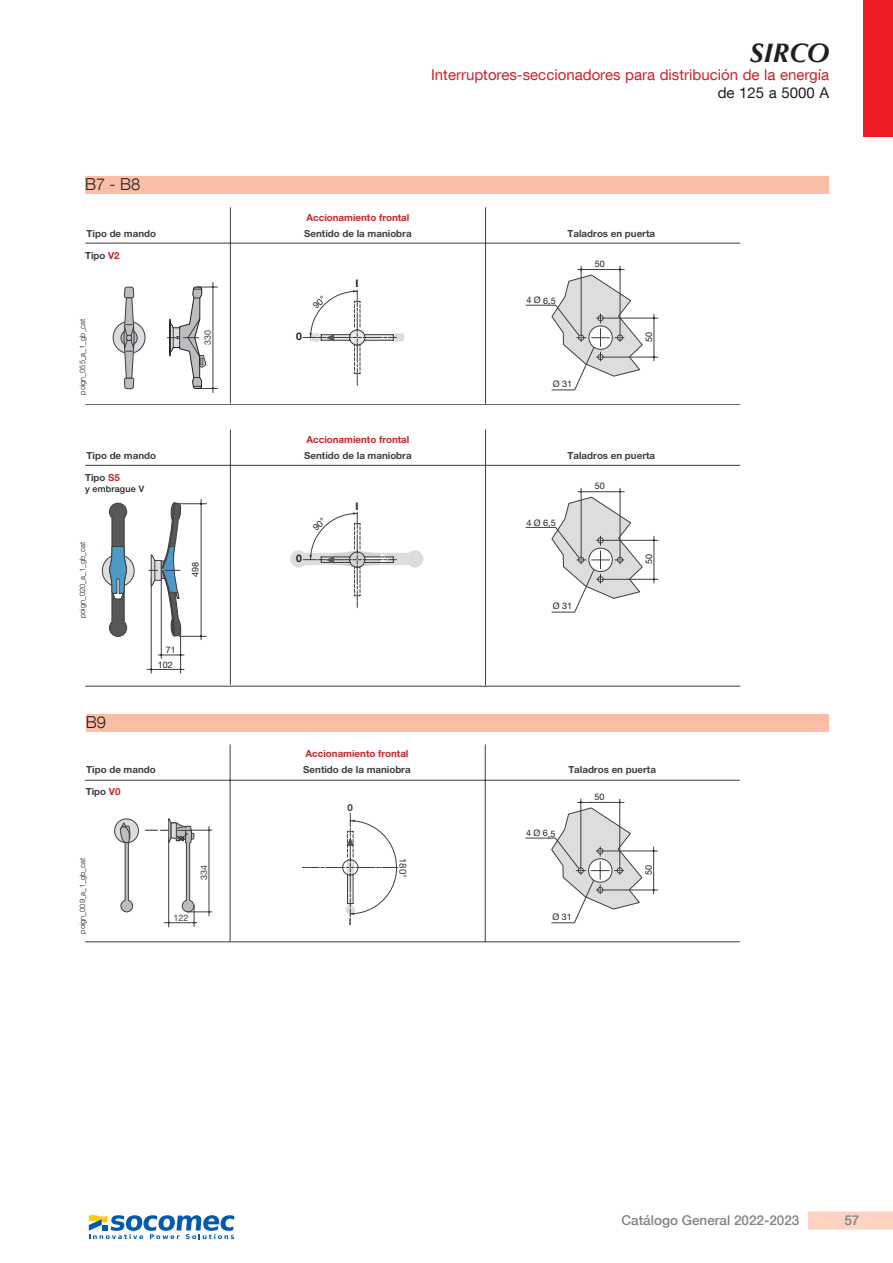
<style>
.page{position:relative;width:893px;height:1263px;background:#fff}
.page>*{position:absolute;margin:0;border:0;box-sizing:border-box;transform-origin:0 0}
.t1{font:italic 700 27px "Optima LT Std";color:#231f20}
.t2{font:300 16.5px "Helvetica Neue LT Com";color:#231f20}
.t3{font:15px "Helvetica Neue LT Com";color:#c8242b}
.t4{font:15px "Helvetica Neue LT Com";color:#231f20}
.t5{font:500 13.5px "Helvetica Neue LT Com";color:#808285}
.t6{font:700 10.5px "Helvetica Neue LT Com";color:#231f20}
.t7{font:700 9.75px "Helvetica Neue LT Com";color:#3e3e3f}
.t8{font:700 9.75px "Helvetica Neue";color:#3e3e3f}
.t9{font:700 9.75px "Helvetica Neue LT Com";color:#c8242b}
.t10{font:700 9.75px "Helvetica Neue";color:#c8242b}
.t11{font:9.75px "Helvetica Neue LT Com";color:#3e3e3f}
.t12{font:9px/15.5px "Helvetica Neue LT Com";color:#231f20}
.t13{font:500 9px "Helvetica Neue LT Com";letter-spacing:.02em;color:#231f20}
.t14{font:9px "Helvetica Neue LT Com";color:#3e3e3f}
.t15{font:8.85px "Helvetica Neue LT Com";color:#3e3e3f}
.t16{font:300 7.5px "Helvetica Neue LT Com";color:#231f20}
.s1{color:#c8242b}
</style>
<div class="page">
<div style="left:808px;top:1211px;width:85px;height:18px;background:#fcd2c0"></div>
<div style="left:863px;top:0;width:30px;height:136px;background:#ee1d23"></div>
<hr style="left:85px;top:465px;width:655px;height:1px;background:#3e3e3f">
<hr style="left:230px;top:429px;width:1px;height:256px;background:#3e3e3f">
<hr style="left:485px;top:429px;width:1px;height:256px;background:#3e3e3f">
<hr style="left:85px;top:686px;width:655px;height:1px;background:#3e3e3f">
<svg style="left:102px;top:555px;width:32px;height:32px"></svg>
<div style="left:102px;top:554px;width:33px;height:33px;border:1px solid #3e3e3f;border-radius:50%"></div>
<hr style="left:581px;top:488px;width:1px;height:71px;background:#3e3e3f">
<hr style="left:620px;top:488px;width:1px;height:71px;background:#3e3e3f">
<hr style="left:601px;top:540px;width:57px;height:1px;background:#3e3e3f">
<hr style="left:601px;top:579px;width:57px;height:1px;background:#3e3e3f">
<svg style="left:525px;top:491px;width:130px;height:121px"></svg>
<svg style="left:108px;top:502px;width:20px;height:135px"></svg>
<hr style="left:201px;top:499px;width:1px;height:141px;background:#3e3e3f">
<hr style="left:147px;top:669px;width:37px;height:1px;background:#3e3e3f">
<hr style="left:180px;top:626px;width:1px;height:47px;background:#3e3e3f">
<hr style="left:161px;top:578px;width:1px;height:80px;background:#3e3e3f">
<svg style="left:158px;top:654px;width:26px;height:2px"></svg>
<hr style="left:151px;top:578px;width:1px;height:95px;background:#3e3e3f">
<svg style="left:149px;top:502px;width:57px;height:137px"></svg>
<svg style="left:113px;top:321px;width:32px;height:32px"></svg>
<div style="left:113px;top:321px;width:32px;height:33px;border:1px solid #3e3e3f;border-radius:50%"></div>
<hr style="left:85px;top:243px;width:655px;height:1px;background:#3e3e3f">
<hr style="left:85px;top:404px;width:655px;height:1px;background:#3e3e3f">
<hr style="left:485px;top:207px;width:1px;height:197px;background:#3e3e3f">
<hr style="left:230px;top:207px;width:1px;height:196px;background:#3e3e3f">
<hr style="left:213px;top:282px;width:1px;height:111px;background:#3e3e3f">
<svg style="left:121px;top:330px;width:16px;height:16px"></svg>
<div style="left:121px;top:329px;width:17px;height:17px;border:1px solid #3e3e3f;border-radius:50%"></div>
<svg style="left:123px;top:286px;width:12px;height:103px"></svg>
<hr style="left:581px;top:266px;width:1px;height:71px;background:#3e3e3f">
<hr style="left:620px;top:266px;width:1px;height:71px;background:#3e3e3f">
<hr style="left:601px;top:318px;width:57px;height:1px;background:#3e3e3f">
<hr style="left:601px;top:357px;width:57px;height:1px;background:#3e3e3f">
<svg style="left:525px;top:268px;width:130px;height:122px"></svg>
<svg style="left:167px;top:286px;width:50px;height:103px"></svg>
<div style="left:85px;top:176px;width:744px;height:18px;background:#fabda6"></div>
<hr style="left:85px;top:780px;width:655px;height:1px;background:#3e3e3f">
<hr style="left:85px;top:941px;width:655px;height:1px;background:#3e3e3f">
<hr style="left:485px;top:744px;width:1px;height:197px;background:#3e3e3f">
<hr style="left:230px;top:744px;width:1px;height:197px;background:#3e3e3f">
<hr style="left:581px;top:799px;width:1px;height:70px;background:#3e3e3f">
<hr style="left:619px;top:799px;width:1px;height:70px;background:#3e3e3f">
<hr style="left:601px;top:851px;width:57px;height:1px;background:#3e3e3f">
<hr style="left:601px;top:890px;width:57px;height:1px;background:#3e3e3f">
<svg style="left:525px;top:801px;width:130px;height:122px"></svg>
<svg style="left:302px;top:813px;width:96px;height:104px"></svg>
<svg style="left:115px;top:819px;width:23px;height:24px"></svg>
<div style="left:114px;top:818px;width:25px;height:25px;border:1px solid #3e3e3f;border-radius:50%"></div>
<svg style="left:120px;top:821px;width:13px;height:91px"></svg>
<svg style="left:145px;top:818px;width:67px;height:109px"></svg>
<div style="left:171px;top:823px;width:5px;height:15px;background:#dcdddf"></div>
<div style="left:171px;top:822px;width:6px;height:16px;border:1px solid #3e3e3f"></div>
<div style="left:86px;top:714px;width:743px;height:18px;background:#fabda6"></div>
<svg style="left:89px;top:1215px;width:145px;height:24px"></svg>
<svg style="left:290px;top:511px;width:133px;height:97px"></svg>
<svg style="left:303px;top:289px;width:101px;height:97px"></svg>
<h2 class="t2" style="left:85px;top:174px;width:57px">B7 - B8</h2>
<h1 class="t1" style="left:750px;top:37px;width:81px">SIRCO</h1>
<h3 class="t3" style="left:431px;top:66px;width:400px">Interruptores-seccionadores para distribución de la energía</h3>
<h3 class="t4" style="left:718px;top:84px;width:113px">de 125 a 5000 A</h3>
<p class="t9" style="left:307px;top:211px;width:104px">Accionamiento frontal</p>
<p class="t7" style="left:87px;top:227px;width:71px">Tipo de mando</p>
<p class="t7" style="left:304px;top:227px;width:109px">Sentido de la maniobra</p>
<p class="t7" style="left:568px;top:227px;width:89px">Taladros en puerta</p>
<p class="t7" style="left:85px;top:249px;width:36px">Tipo <span class="s1">V2</span></p>
<p class="t16" style="left:78px;top:395px;width:77px;rotate:-90deg">poign_055_a_1_gb_cat</p>
<p class="t15" style="left:202px;top:345px;width:16px;rotate:-90deg">330</p>
<p class="t6" style="left:296px;top:329px;width:7px">0</p>
<p class="t6" style="left:356px;top:277px;width:5px">I</p>
<p class="t9" style="left:307px;top:433px;width:104px">Accionamiento frontal</p>
<p class="t12" style="left:527px;top:292px;width:31px;rotate:1deg">4 Ø 6,5</p>
<p class="t12" style="left:595px;top:256px;width:12px">50</p>
<p class="t12" style="left:553px;top:376px;width:21px">Ø 31</p>
<p class="t12" style="left:641px;top:342px;width:12px;rotate:-90deg">50</p>
<p class="t7" style="left:87px;top:449px;width:71px">Tipo de mando</p>
<p class="t7" style="left:304px;top:449px;width:109px">Sentido de la maniobra</p>
<p class="t7" style="left:568px;top:449px;width:89px">Taladros en puerta</p>
<p class="t7" style="left:85px;top:471px;width:36px">Tipo <span class="s1">S5</span></p>
<p class="t13" style="left:85px;top:483px;width:61px">y embrague V</p>
<p class="t12" style="left:595px;top:478px;width:12px">50</p>
<p class="t16" style="left:78px;top:618px;width:77px;rotate:-90deg">poign_020_a_1_gb_cat</p>
<h2 class="t2" style="left:86px;top:712px;width:22px">B9</h2>
<p class="t12" style="left:187px;top:577px;width:17px;rotate:-90deg">498</p>
<p class="t12" style="left:158px;top:641px;width:20px;text-indent:8px">71<br>102</p>
<p class="t6" style="left:296px;top:551px;width:7px">0</p>
<p class="t6" style="left:356px;top:499px;width:5px">I</p>
<p class="t10" style="left:306px;top:748px;width:104px">Accionamiento frontal</p>
<p class="t12" style="left:527px;top:514px;width:31px;rotate:1deg">4 Ø 6,5</p>
<p class="t12" style="left:553px;top:598px;width:21px">Ø 31</p>
<p class="t12" style="left:641px;top:564px;width:12px;rotate:-90deg">50</p>
<p class="t8" style="left:86px;top:764px;width:71px">Tipo de mando</p>
<p class="t8" style="left:303px;top:764px;width:109px">Sentido de la maniobra</p>
<p class="t8" style="left:568px;top:764px;width:89px">Taladros en puerta</p>
<p class="t8" style="left:86px;top:785px;width:36px">Tipo <span class="s1">V0</span></p>
<p class="t16" style="left:78px;top:934px;width:77px;rotate:-90deg">poign_009_a_1_gb_cat</p>
<p class="t14" style="left:198px;top:880px;width:17px;rotate:-90deg">334</p>
<p class="t14" style="left:174px;top:912px;width:17px">122</p>
<p class="t7" style="left:347px;top:801px;width:7px">0</p>
<p class="t7" style="left:349px;top:915px;width:4px">I</p>
<p class="t11" style="left:409px;top:858px;width:22px;rotate:90deg">180°</p>
<p class="t12" style="left:526px;top:825px;width:31px;rotate:1deg">4 Ø 6,5</p>
<p class="t12" style="left:594px;top:789px;width:12px">50</p>
<p class="t12" style="left:552px;top:909px;width:21px">Ø 31</p>
<p class="t12" style="left:641px;top:875px;width:12px;rotate:-90deg">50</p>
<h3 class="t5" style="left:622px;top:1212px;width:179px">Catálogo General 2022-2023</h3>
<h3 class="t5" style="left:844px;top:1212px;width:17px">57</h3>
</div>
